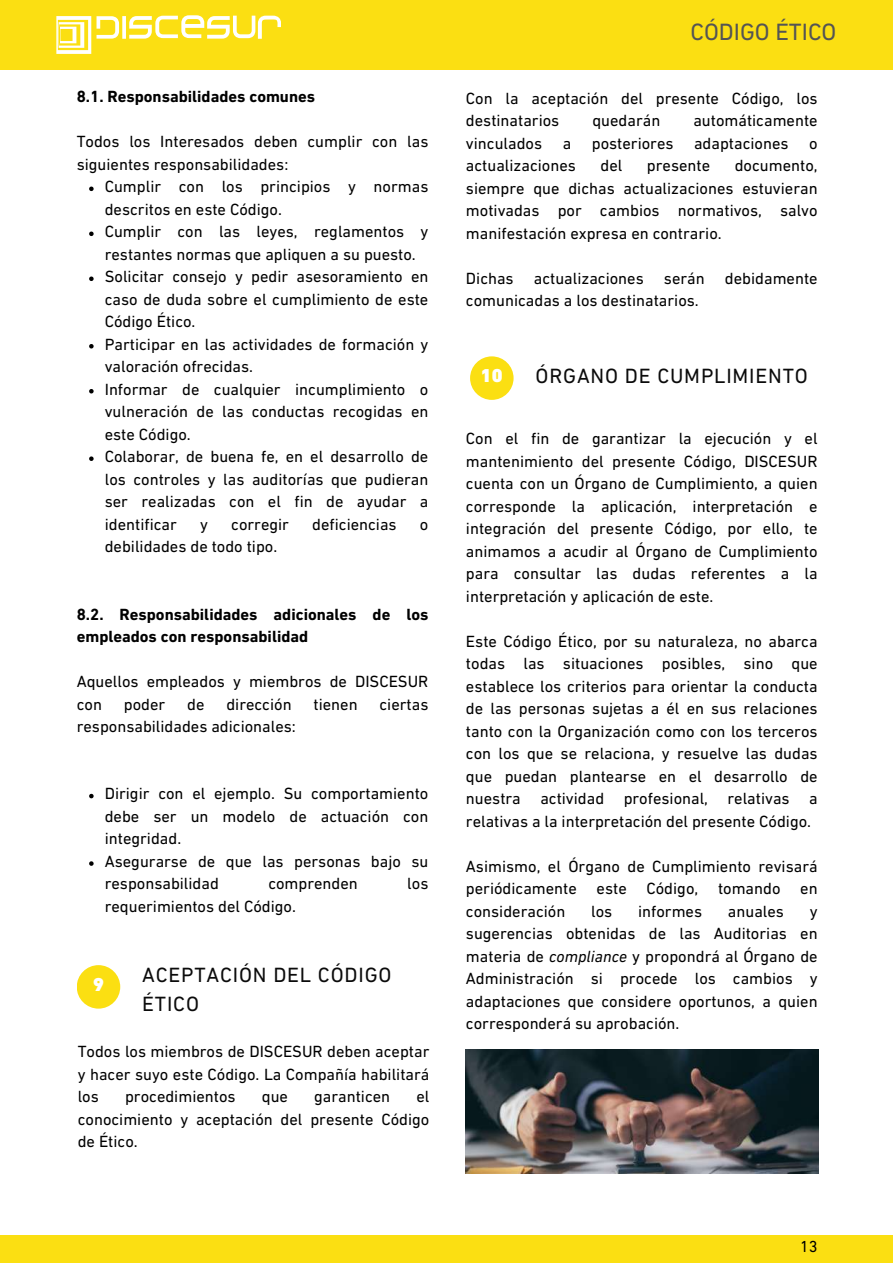
<style>
.page{position:relative;width:893px;height:1264px;background:#fff}
.page>*{position:absolute;margin:0;border:0;box-sizing:border-box;transform-origin:0 0}
.t1{font:24px "DIN Next LT Pro";color:#545454}
.t2{font:21px/29.2px "DIN Next LT Pro";letter-spacing:.04em;color:#0b0b0b}
.t3{font:900 19.05px "DIN Next LT Pro";color:#fff}
.t4{font:16.5px/22.5px "DIN Next LT Pro";color:#000;text-align:justify}
.t5{font:700 16.5px/22.5px "DIN Next LT Pro";color:#000}
.t6{font:16.2px "DIN Next LT Pro";color:#000}
.s1{font-style:italic}
</style>
<div class="page">
<div style="left:0;top:0;width:892px;height:69px;background:#fbdf12"></div>
<svg style="left:56px;top:15px;width:225px;height:39px"></svg>
<div style="left:0;top:1235px;width:892px;height:27px;background:#fbdf12"></div>
<div style="left:470px;top:356px;width:43px;height:44px;background:#fbdf12;border-radius:50%"></div>
<div style="left:77px;top:965px;width:43px;height:43px;background:#fbdf12;border-radius:50%"></div>
<img style="left:466px;top:1049px;width:352px;height:124px">
<svg style="left:89px;top:186px;width:5px;height:5px"></svg>
<svg style="left:89px;top:231px;width:5px;height:5px"></svg>
<svg style="left:89px;top:276px;width:5px;height:5px"></svg>
<svg style="left:89px;top:344px;width:5px;height:4px"></svg>
<svg style="left:89px;top:389px;width:5px;height:4px"></svg>
<svg style="left:89px;top:456px;width:5px;height:5px"></svg>
<svg style="left:89px;top:793px;width:5px;height:5px"></svg>
<svg style="left:89px;top:861px;width:5px;height:4px"></svg>
<p class="t5" style="left:77px;top:87px;width:240px">8.1. Responsabilidades comunes</p>
<p class="t4" style="left:77px;top:132px;width:353px">Todos los Interesados deben cumplir con las siguientes responsabilidades:</p>
<p class="t4" style="left:105px;top:177px;width:325px;text-align:left">Cumplir con los principios y normas descritos en este Código.<br>Cumplir con las leyes, reglamentos y restantes normas que apliquen a su puesto.<br>Solicitar consejo y pedir asesoramiento en caso de duda sobre el cumplimiento de este Código Ético.<br>Participar en las actividades de formación y valoración ofrecidas.<br>Informar de cualquier incumplimiento o vulneración de las conductas recogidas en este Código.<br>Colaborar, de buena fe, en el desarrollo de los controles y las auditorías que pudieran ser realizadas con el fin de ayudar a identificar</p>
<p class="t4" style="left:200px;top:514px;width:9px">y</p>
<p class="t4" style="left:231px;top:514px;width:59px">corregir</p>
<p class="t4" style="left:312px;top:514px;width:86px">deficiencias</p>
<p class="t4" style="left:420px;top:514px;width:10px">o</p>
<p class="t4" style="left:105px;top:536px;width:174px">debilidades de todo tipo.</p>
<p class="t5" style="left:77px;top:604px;width:353px">8.2. Responsabilidades adicionales de los empleados con responsabilidad</p>
<p class="t4" style="left:77px;top:671px;width:353px">Aquellos empleados y miembros de DISCESUR con</p>
<p class="t4" style="left:124px;top:694px;width:43px">poder</p>
<p class="t4" style="left:187px;top:694px;width:19px">de</p>
<p class="t4" style="left:226px;top:694px;width:67px">dirección</p>
<p class="t4" style="left:313px;top:694px;width:46px">tienen</p>
<p class="t4" style="left:379px;top:694px;width:50px">ciertas</p>
<p class="t4" style="left:77px;top:716px;width:221px">responsabilidades adicionales:</p>
<p class="t4" style="left:105px;top:784px;width:325px;text-align:left">Dirigir con el ejemplo. Su comportamiento debe ser un modelo de actuación con integridad.<br>Asegurarse de que las personas bajo su responsabilidad</p>
<p class="t4" style="left:268px;top:874px;width:91px">comprenden</p>
<p class="t4" style="left:407px;top:874px;width:23px">los</p>
<p class="t4" style="left:105px;top:896px;width:193px">requerimientos del Código.</p>
<p class="t3" style="left:93px;top:976px;width:12px">9</p>
<p class="t2" style="left:142px;top:962px;width:251px">ACEPTACIÓN DEL CÓDIGO<br>ÉTICO</p>
<p class="t4" style="left:78px;top:1041px;width:353px">Todos los miembros de DISCESUR deben aceptar y hacer suyo este Código. La Compañía habilitará los</p>
<p class="t4" style="left:78px;top:1086px;width:353px;text-indent:338px">el conocimiento y aceptación del presente Código de Ético.</p>
<p class="t4" style="left:125px;top:1086px;width:112px">procedimientos</p>
<p class="t4" style="left:262px;top:1086px;width:28px">que</p>
<p class="t4" style="left:314px;top:1086px;width:77px">garanticen</p>
<h1 class="t1" style="left:690px;top:22px;width:147px">CÓDIGO ÉTICO</h1>
<p class="t4" style="left:466px;top:88px;width:353px">Con la aceptación del presente Código, los destinatarios</p>
<p class="t4" style="left:466px;top:111px;width:353px;text-indent:227px">automáticamente vinculados a posteriores adaptaciones o actualizaciones</p>
<p class="t4" style="left:592px;top:111px;width:69px">quedarán</p>
<p class="t4" style="left:466px;top:156px;width:353px;text-indent:269px">documento, siempre que dichas actualizaciones estuvieran motivadas por cambios normativos, salvo manifestación expresa en contrario.</p>
<p class="t4" style="left:466px;top:268px;width:353px">Dichas actualizaciones serán debidamente comunicadas a los destinatarios.</p>
<p class="t4" style="left:600px;top:156px;width:23px">del</p>
<p class="t4" style="left:647px;top:156px;width:65px">presente</p>
<p class="t3" style="left:481px;top:367px;width:23px">10</p>
<p class="t2" style="left:535px;top:363px;width:274px">ÓRGANO DE CUMPLIMIENTO</p>
<p class="t3" style="left:484px;top:367px;width:12px">6</p>
<p class="t4" style="left:466px;top:429px;width:353px">Con el fin de garantizar la ejecución y el mantenimiento del presente Código, DISCESUR cuenta con un Órgano de Cumplimiento, a quien corresponde la aplicación, interpretación e integración del presente Código, por ello, te animamos a acudir al Órgano de Cumplimiento para consultar las dudas referentes a la interpretación y aplicación de este.</p>
<p class="t4" style="left:466px;top:631px;width:353px">Este Código Ético, por su naturaleza, no abarca todas las situaciones posibles, sino que establece los criterios para orientar la conducta de las personas sujetas a él en sus relaciones tanto con la Organización como con los terceros con los que se relaciona, y resuelve las dudas que puedan plantearse en el desarrollo de nuestra actividad profesional, relativas a relativas a la interpretación del presente Código.</p>
<p class="t4" style="left:466px;top:856px;width:353px">Asimismo, el Órgano de Cumplimiento revisará periódicamente este Código, tomando en consideración</p>
<p class="t4" style="left:591px;top:901px;width:23px">los</p>
<p class="t4" style="left:638px;top:901px;width:65px">informes</p>
<p class="t4" style="left:727px;top:901px;width:58px">anuales</p>
<p class="t4" style="left:466px;top:901px;width:353px;text-indent:344px">y sugerencias obtenidas de las Auditorias en materia de <span class="s1">compliance</span> y propondrá al Órgano de Administración si procede los cambios y adaptaciones que considere oportunos, a quien corresponderá su aprobación.</p>
<p class="t6" style="left:800px;top:1240px;width:19px">13</p>
</div>
